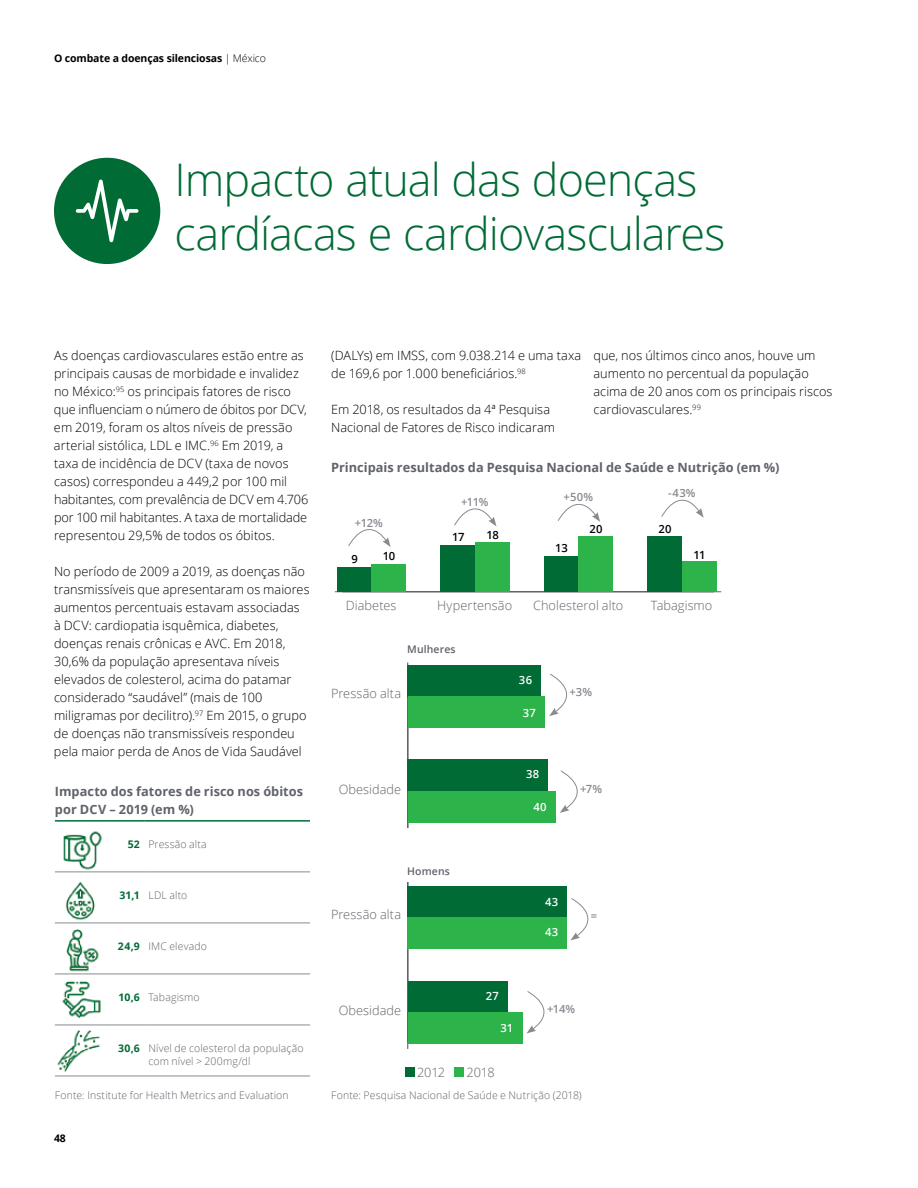
<style>
.page{position:relative;width:918px;height:1188px;background:#fff}
.page>*{position:absolute;margin:0;border:0;box-sizing:border-box;transform-origin:0 0}
.t1{font:300 45px/54px "Open Sans";letter-spacing:-.02em;color:#006b35}
.t2{font:300 12.75px/18px "Open Sans";letter-spacing:.005em;color:#000}
.t3{font:700 12.75px/18px "Open Sans";letter-spacing:.005em;color:#5f636a}
.t4{font:300 12.75px "Open Sans";letter-spacing:.005em;color:#5f636a}
.t5{font:600 11.25px "Open Sans";letter-spacing:-.03em;color:#878a8f}
.t6{font:600 11.25px "Open Sans";letter-spacing:.025em;color:#fff}
.t7{font:600 11.25px "Open Sans";letter-spacing:-.025em;color:#000}
.t8{font:300 10.5px/13.5px "Open Sans";letter-spacing:.01em;color:#5f636a}
.t9{font:700 10.5px "Open Sans";letter-spacing:-.01em;color:#000}
.t10{font:600 10.5px "Open Sans";letter-spacing:.01em;color:#5f636a}
.s1{font-weight:300}
.s2{font-weight:700;color:#006b35}
</style>
<div class="page">
<img style="left:55px;top:831px;width:51px;height:241px">
<svg style="left:54px;top:158px;width:106px;height:106px"></svg>
<hr style="left:55px;top:872px;width:51px;height:1px;background:#878a8f">
<hr style="left:106px;top:872px;width:38px;height:1px;background:#878a8f">
<hr style="left:144px;top:872px;width:166px;height:1px;background:#878a8f">
<hr style="left:55px;top:923px;width:51px;height:1px;background:#878a8f">
<hr style="left:106px;top:923px;width:38px;height:1px;background:#878a8f">
<hr style="left:144px;top:923px;width:166px;height:1px;background:#878a8f">
<hr style="left:55px;top:974px;width:51px;height:1px;background:#878a8f">
<hr style="left:106px;top:974px;width:38px;height:1px;background:#878a8f">
<hr style="left:144px;top:974px;width:166px;height:1px;background:#878a8f">
<hr style="left:55px;top:1025px;width:51px;height:1px;background:#878a8f">
<hr style="left:106px;top:1025px;width:38px;height:1px;background:#878a8f">
<hr style="left:144px;top:1025px;width:166px;height:1px;background:#878a8f">
<hr style="left:55px;top:1076px;width:51px;height:1px;background:#878a8f">
<hr style="left:106px;top:1076px;width:38px;height:1px;background:#878a8f">
<hr style="left:144px;top:1076px;width:166px;height:1px;background:#878a8f">
<hr style="left:55px;top:820px;width:51px;height:2px;background:#006b35">
<hr style="left:106px;top:820px;width:38px;height:2px;background:#006b35">
<hr style="left:144px;top:820px;width:166px;height:2px;background:#006b35">
<svg style="left:348px;top:529px;width:43px;height:18px"></svg>
<svg style="left:454px;top:508px;width:43px;height:18px"></svg>
<svg style="left:557px;top:503px;width:43px;height:19px"></svg>
<svg style="left:661px;top:499px;width:43px;height:19px"></svg>
<hr style="left:342px;top:591px;width:379px;height:1px;background:#5f636a">
<hr style="left:335px;top:591px;width:379px;height:1px;background:#5f636a">
<div style="left:337px;top:567px;width:35px;height:25px;background:#006b35"></div>
<div style="left:372px;top:564px;width:34px;height:28px;background:#2cb34a"></div>
<div style="left:441px;top:545px;width:34px;height:47px;background:#006b35"></div>
<div style="left:475px;top:542px;width:35px;height:50px;background:#2cb34a"></div>
<div style="left:544px;top:556px;width:34px;height:36px;background:#006b35"></div>
<div style="left:578px;top:537px;width:35px;height:55px;background:#2cb34a"></div>
<div style="left:647px;top:537px;width:35px;height:55px;background:#006b35"></div>
<div style="left:682px;top:561px;width:34px;height:31px;background:#2cb34a"></div>
<hr style="left:407px;top:670px;width:1px;height:379px;background:#5f636a">
<hr style="left:407px;top:663px;width:1px;height:379px;background:#5f636a">
<div style="left:408px;top:665px;width:133px;height:32px;background:#006b35"></div>
<div style="left:408px;top:697px;width:137px;height:31px;background:#2cb34a"></div>
<div style="left:408px;top:760px;width:140px;height:31px;background:#006b35"></div>
<div style="left:408px;top:791px;width:148px;height:32px;background:#2cb34a"></div>
<div style="left:408px;top:886px;width:159px;height:32px;background:#006b35"></div>
<div style="left:408px;top:918px;width:159px;height:31px;background:#2cb34a"></div>
<div style="left:408px;top:981px;width:100px;height:31px;background:#006b35"></div>
<div style="left:408px;top:1012px;width:114px;height:32px;background:#2cb34a"></div>
<div style="left:404px;top:828px;width:17px;height:54px;background:#fff"></div>
<svg style="left:549px;top:673px;width:19px;height:43px"></svg>
<svg style="left:560px;top:770px;width:18px;height:43px"></svg>
<svg style="left:571px;top:898px;width:18px;height:42px"></svg>
<svg style="left:527px;top:991px;width:18px;height:42px"></svg>
<div style="left:405px;top:1067px;width:9px;height:10px;background:#006b35"></div>
<div style="left:454px;top:1067px;width:10px;height:10px;background:#2cb34a"></div>
<p class="t9" style="left:54px;top:51px;width:214px">O combate a doenças silenciosas <span class="s1">| México</span></p>
<h1 class="t1" style="left:174px;top:151px;width:552px">Impacto atual das doenças cardíacas e cardiovasculares</h1>
<p class="t2" style="left:54px;top:346px;width:256px">As doenças cardiovasculares estão entre as principais causas de morbidade e invalidez no México:<sup>95</sup> os principais fatores de risco que influenciam o número de óbitos por DCV, em 2019, foram os altos níveis de pressão arterial sistólica, LDL e IMC.<sup>96</sup> Em 2019, a taxa de incidência de DCV (taxa de novos casos) correspondeu a 449,2 por 100 mil habitantes, com prevalência de DCV em 4.706 por 100 mil habitantes. A taxa de mortalidade representou 29,5% de todos os óbitos.</p>
<p class="t2" style="left:54px;top:562px;width:257px">No período de 2009 a 2019, as doenças não transmissíveis que apresentaram os maiores aumentos percentuais estavam associadas à DCV: cardiopatia isquêmica, diabetes, doenças renais crônicas e AVC. Em 2018, 30,6% da população apresentava níveis elevados de colesterol, acima do patamar considerado “saudável” (mais de 100 miligramas por decilitro).<sup>97</sup> Em 2015, o grupo de doenças não transmissíveis respondeu pela maior perda de Anos de Vida Saudável</p>
<p class="t3" style="left:55px;top:782px;width:250px">Impacto dos fatores de risco nos óbitos por DCV – 2019 (em %)</p>
<p class="t8" style="left:128px;top:837px;width:81px"><span class="s2">52</span> Pressão alta</p>
<p class="t8" style="left:119px;top:888px;width:69px"><span class="s2">31,1</span> LDL alto</p>
<p class="t8" style="left:118px;top:939px;width:90px"><span class="s2">24,9</span> IMC elevado</p>
<p class="t8" style="left:119px;top:990px;width:83px"><span class="s2">10,6</span> Tabagismo</p>
<p class="t8" style="left:148px;top:1041px;width:157px;text-indent:-30px"><span class="s2">30,6</span> Nível de colesterol da população com nível &gt; 200mg/dl</p>
<p class="t8" style="left:55px;top:1088px;width:235px">Fonte: Institute for Health Metrics and Evaluation</p>
<p class="t9" style="left:54px;top:1131px;width:13px">48</p>
<p class="t2" style="left:331px;top:346px;width:252px">(DALYs) em IMSS, com 9.038.214 e uma taxa de 169,6 por 1.000 beneficiários.<sup>98</sup></p>
<p class="t2" style="left:331px;top:400px;width:225px">Em 2018, os resultados da 4ª Pesquisa<br>Nacional de Fatores de Risco indicaram</p>
<p class="t2" style="left:593px;top:346px;width:241px">que, nos últimos cinco anos, houve um aumento no percentual da população acima de 20 anos com os principais riscos cardiovasculares.<sup>99</sup></p>
<p class="t3" style="left:331px;top:458px;width:450px">Principais resultados da Pesquisa Nacional de Saúde e Nutrição (em %)</p>
<p class="t5" style="left:355px;top:515px;width:30px">+12%</p>
<p class="t7" style="left:351px;top:551px;width:8px">9</p>
<p class="t7" style="left:383px;top:548px;width:14px">10</p>
<p class="t5" style="left:461px;top:494px;width:29px">+11%</p>
<p class="t7" style="left:452px;top:529px;width:14px">17</p>
<p class="t7" style="left:487px;top:527px;width:14px">18</p>
<p class="t5" style="left:564px;top:490px;width:31px">+50%</p>
<p class="t7" style="left:555px;top:540px;width:14px">13</p>
<p class="t7" style="left:590px;top:521px;width:15px">20</p>
<p class="t5" style="left:668px;top:485px;width:29px">-43%</p>
<p class="t7" style="left:659px;top:521px;width:15px">20</p>
<p class="t7" style="left:693px;top:547px;width:14px">11</p>
<p class="t4" style="left:346px;top:597px;width:52px">Diabetes</p>
<p class="t4" style="left:437px;top:597px;width:76px">Hypertensão</p>
<p class="t4" style="left:533px;top:597px;width:92px">Cholesterol alto</p>
<p class="t4" style="left:651px;top:597px;width:63px">Tabagismo</p>
<p class="t10" style="left:407px;top:641px;width:50px">Mulheres</p>
<p class="t4" style="left:331px;top:685px;width:72px">Pressão alta</p>
<p class="t4" style="left:339px;top:781px;width:64px">Obesidade</p>
<p class="t6" style="left:519px;top:672px;width:15px">36</p>
<p class="t6" style="left:523px;top:705px;width:15px">37</p>
<p class="t6" style="left:526px;top:766px;width:15px">38</p>
<p class="t6" style="left:533px;top:799px;width:15px">40</p>
<p class="t5" style="left:570px;top:684px;width:24px">+3%</p>
<p class="t5" style="left:580px;top:781px;width:23px">+7%</p>
<p class="t10" style="left:407px;top:864px;width:44px">Homens</p>
<p class="t4" style="left:331px;top:906px;width:72px">Pressão alta</p>
<p class="t4" style="left:339px;top:1002px;width:64px">Obesidade</p>
<p class="t6" style="left:486px;top:988px;width:14px">27</p>
<p class="t6" style="left:500px;top:1020px;width:14px">31</p>
<p class="t4" style="left:417px;top:1063px;width:29px">2012</p>
<p class="t4" style="left:467px;top:1063px;width:30px">2018</p>
<p class="t6" style="left:545px;top:894px;width:15px">43</p>
<p class="t6" style="left:545px;top:925px;width:15px">43</p>
<p class="t5" style="left:591px;top:908px;width:8px">=</p>
<p class="t5" style="left:547px;top:1001px;width:30px">+14%</p>
<p class="t8" style="left:331px;top:1088px;width:252px">Fonte: Pesquisa Nacional de Saúde e Nutrição (2018)</p>
</div>
